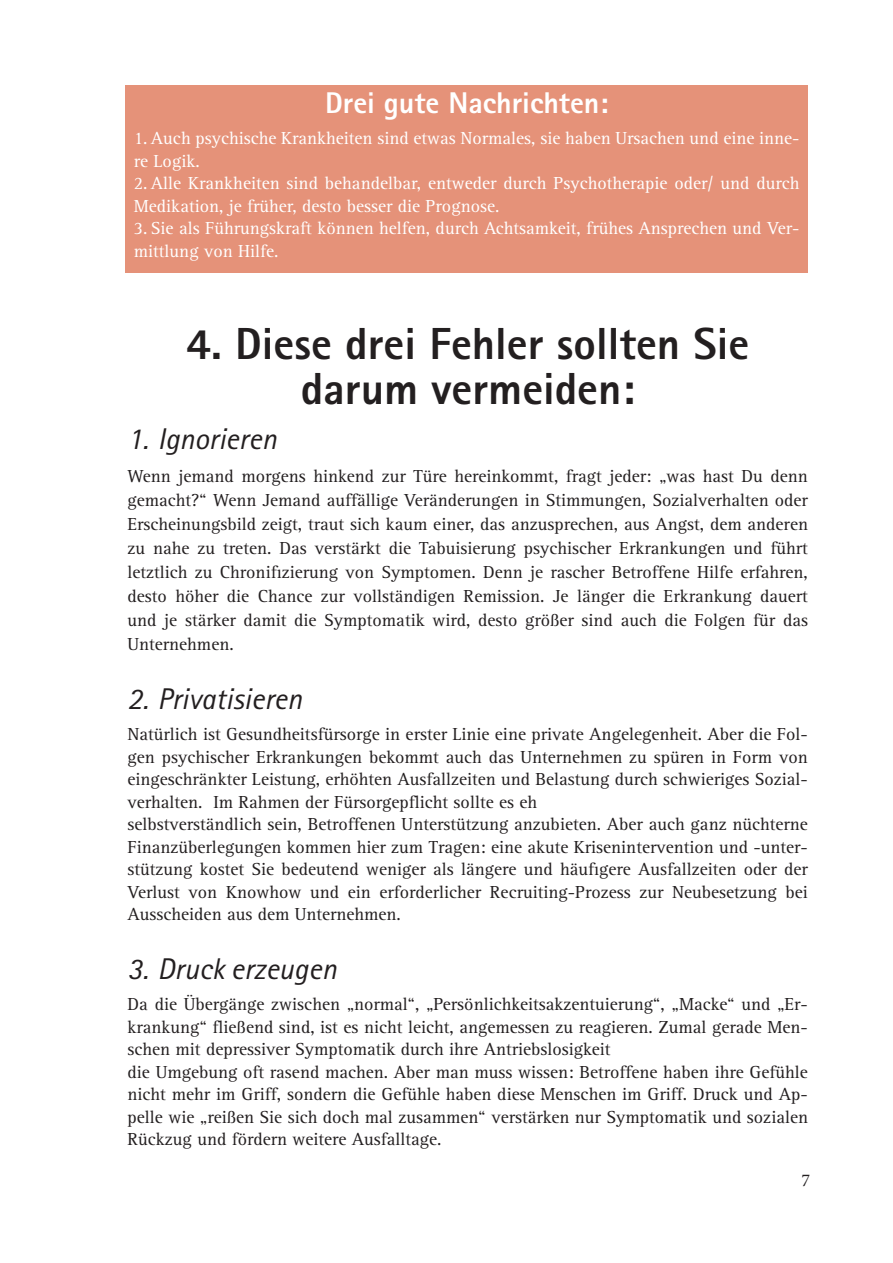
<style>
.page{position:relative;width:893px;height:1263px;background:#fff}
.page>*{position:absolute;margin:0;border:0;box-sizing:border-box;transform-origin:0 0}
.t1{font:800 45px/45px "Rotis Sans Serif";color:#231f20;text-align:center}
.t2{font:italic 30px "Rotis Sans Serif";color:#231f20}
.t3{font:800 30px "Rotis Sans Serif";color:#fff}
.t4{font:18px/22.5px "Rotis Serif";color:#231f20}
.t5{font:18px/22.5px "Rotis Serif";color:#fff}
.t6{font:18px "Minion Pro";color:#231f20}
</style>
<div class="page">
<div style="left:125px;top:85px;width:683px;height:187px;background:#e59279"></div>
<h2 class="t3" style="left:325px;top:83px;width:285px">Drei gute Nachrichten:</h2>
<p class="t5" style="left:134px;top:128px;width:667px">1. Auch psychische Krankheiten sind etwas Normales, sie haben Ursachen und eine inne&shy;re Logik.</p>
<p class="t5" style="left:134px;top:173px;width:667px">2. Alle Krankheiten sind behandelbar, entweder durch Psychotherapie oder/ und durch<br>Medikation, je früher, desto besser die Prognose.</p>
<p class="t5" style="left:134px;top:218px;width:667px">3. Sie als Führungskraft können helfen, durch Achtsamkeit, frühes Ansprechen und Ver&shy;mittlung von Hilfe.</p>
<h1 class="t1" style="left:186px;top:321px;width:565px">4. Diese drei Fehler sollten Sie darum vermeiden:</h1>
<h2 class="t2" style="left:128px;top:421px;width:151px">1. Ignorieren</h2>
<p class="t4" style="left:128px;top:465px;width:682px;line-height:24px;text-align:justify">Wenn jemand morgens hinkend zur Türe hereinkommt, fragt jeder: „was hast Du denn gemacht?“ Wenn Jemand auffällige Veränderungen in Stimmungen, Sozialverhalten oder Erscheinungsbild zeigt, traut sich kaum einer, das anzusprechen, aus Angst, dem anderen zu nahe zu treten. Das verstärkt die Tabuisierung psychischer Erkrankungen und führt letztlich zu Chronifizierung von Symptomen. Denn je rascher Betroffene Hilfe erfahren, desto höher die Chance zur vollständigen Remission. Je länger die Erkrankung dauert und je stärker damit die Symptomatik wird, desto größer sind auch die Folgen für das Unternehmen.</p>
<h2 class="t2" style="left:128px;top:681px;width:176px">2. Privatisieren</h2>
<p class="t4" style="left:128px;top:723px;width:682px">Natürlich ist Gesundheitsfürsorge in erster Linie eine private Angelegenheit. Aber die Fol&shy;gen psychischer Erkrankungen bekommt auch das Unternehmen zu spüren in Form von eingeschränkter Leistung, erhöhten Ausfallzeiten und Belastung durch schwieriges Sozial&shy;verhalten. Im Rahmen der Fürsorgepflicht sollte es eh<br>selbstverständlich sein, Betroffenen Unterstützung anzubieten. Aber auch ganz nüchterne Finanzüberlegungen kommen hier zum Tragen: eine akute Krisenintervention und -unter&shy;stützung kostet Sie bedeutend weniger als längere und häufigere Ausfallzeiten oder der Verlust von Knowhow und ein erforderlicher Recruiting-Prozess zur Neubesetzung bei Ausscheiden aus dem Unternehmen.</p>
<h2 class="t2" style="left:128px;top:951px;width:211px">3. Druck erzeugen</h2>
<p class="t4" style="left:128px;top:993px;width:682px">Da die Übergänge zwischen „normal“, „Persönlichkeitsakzentuierung“, „Macke“ und „Er&shy;krankung“ fließend sind, ist es nicht leicht, angemessen zu reagieren. Zumal gerade Men&shy;schen mit depressiver Symptomatik durch ihre Antriebslosigkeit<br>die Umgebung oft rasend machen. Aber man muss wissen: Betroffene haben ihre Gefühle nicht mehr im Griff, sondern die Gefühle haben diese Menschen im Griff. Druck und Ap&shy;pelle wie „reißen Sie sich doch mal zusammen“ verstärken nur Symptomatik und sozialen Rückzug und fördern weitere Ausfalltage.</p>
<p class="t6" style="left:801px;top:1168px;width:10px">7</p>
</div>
